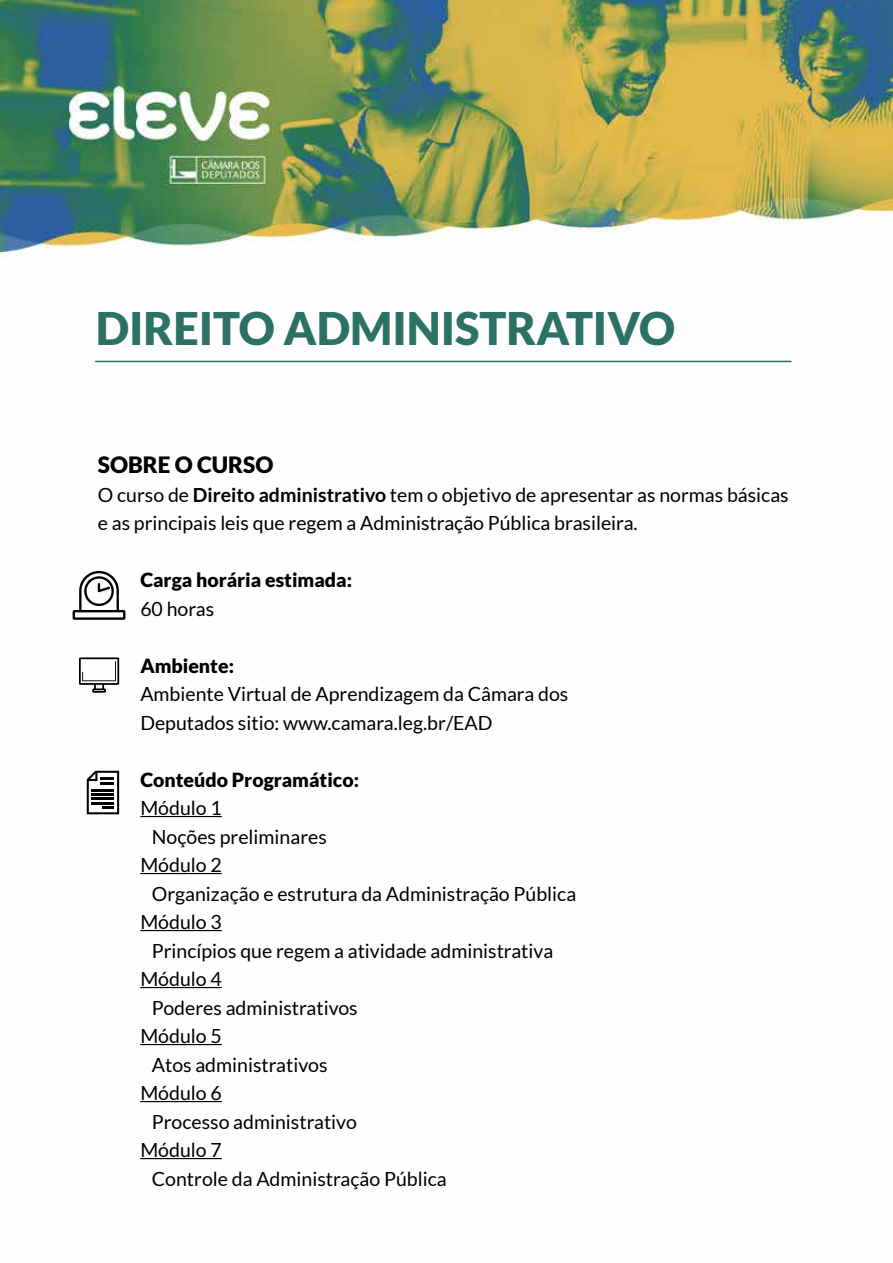
<style>
.page{position:relative;width:893px;height:1263px;background:#fff}
.page>*{position:absolute;margin:0;border:0;box-sizing:border-box;transform-origin:0 0}
.t1{font:900 45px "Lato";color:#2b7265}
.t2{font:900 22.5px "Lato";color:#000}
.t3{font:19.5px/28.5px "Lato";color:#000}
.t4{font:900 19.5px "Lato";color:#000}
.s1{font-weight:700}
</style>
<div class="page">
<img style="left:0;top:0;width:893px;height:1160px">
<hr style="left:140px;top:816px;width:82px;height:1px;background:#000">
<hr style="left:140px;top:873px;width:82px;height:1px;background:#000">
<hr style="left:140px;top:930px;width:82px;height:1px;background:#000">
<hr style="left:140px;top:987px;width:82px;height:1px;background:#000">
<hr style="left:140px;top:1044px;width:82px;height:1px;background:#000">
<hr style="left:140px;top:1101px;width:82px;height:1px;background:#000">
<hr style="left:140px;top:1158px;width:82px;height:1px;background:#000">
<hr style="left:96px;top:361px;width:695px;height:1px;background:#2b7265">
<svg style="left:73px;top:571px;width:52px;height:49px"></svg>
<svg style="left:79px;top:657px;width:40px;height:36px"></svg>
<svg style="left:87px;top:771px;width:32px;height:43px"></svg>
<h1 class="t1" style="left:96px;top:302px;width:581px">DIREITO ADMINISTRATIVO</h1>
<p class="t2" style="left:98px;top:452px;width:177px">SOBRE O CURSO</p>
<p class="t3" style="left:98px;top:480px;width:692px">O curso de <span class="s1">Direito administrativo</span> tem o objetivo de apresentar as normas básicas e as principais leis que regem a Administração Pública brasileira.</p>
<p class="t4" style="left:140px;top:569px;width:213px">Carga horária estimada:</p>
<p class="t3" style="left:140px;top:594px;width:75px">60 horas</p>
<p class="t4" style="left:140px;top:654px;width:95px">Ambiente:</p>
<p class="t3" style="left:140px;top:680px;width:429px">Ambiente Virtual de Aprendizagem da Câmara dos<br>Deputados sitio: www.camara.leg.br/EAD</p>
<p class="t4" style="left:140px;top:768px;width:220px">Conteúdo Programático:</p>
<p class="t3" style="left:140px;top:794px;width:83px">Módulo 1</p>
<p class="t3" style="left:152px;top:822px;width:177px">Noções preliminares</p>
<p class="t3" style="left:140px;top:851px;width:83px">Módulo 2</p>
<p class="t3" style="left:152px;top:879px;width:426px">Organização e estrutura da Administração Pública</p>
<p class="t3" style="left:140px;top:908px;width:83px">Módulo 3</p>
<p class="t3" style="left:152px;top:936px;width:403px">Princípios que regem a atividade administrativa</p>
<p class="t3" style="left:140px;top:965px;width:83px">Módulo 4</p>
<p class="t3" style="left:152px;top:993px;width:207px">Poderes administrativos</p>
<p class="t3" style="left:140px;top:1022px;width:83px">Módulo 5</p>
<p class="t3" style="left:152px;top:1050px;width:177px">Atos administrativos</p>
<p class="t3" style="left:140px;top:1079px;width:83px">Módulo 6</p>
<p class="t3" style="left:152px;top:1107px;width:207px">Processo administrativo</p>
<p class="t3" style="left:140px;top:1136px;width:83px">Módulo 7</p>
<p class="t3" style="left:152px;top:1164px;width:296px">Controle da Administração Pública</p>
</div>
